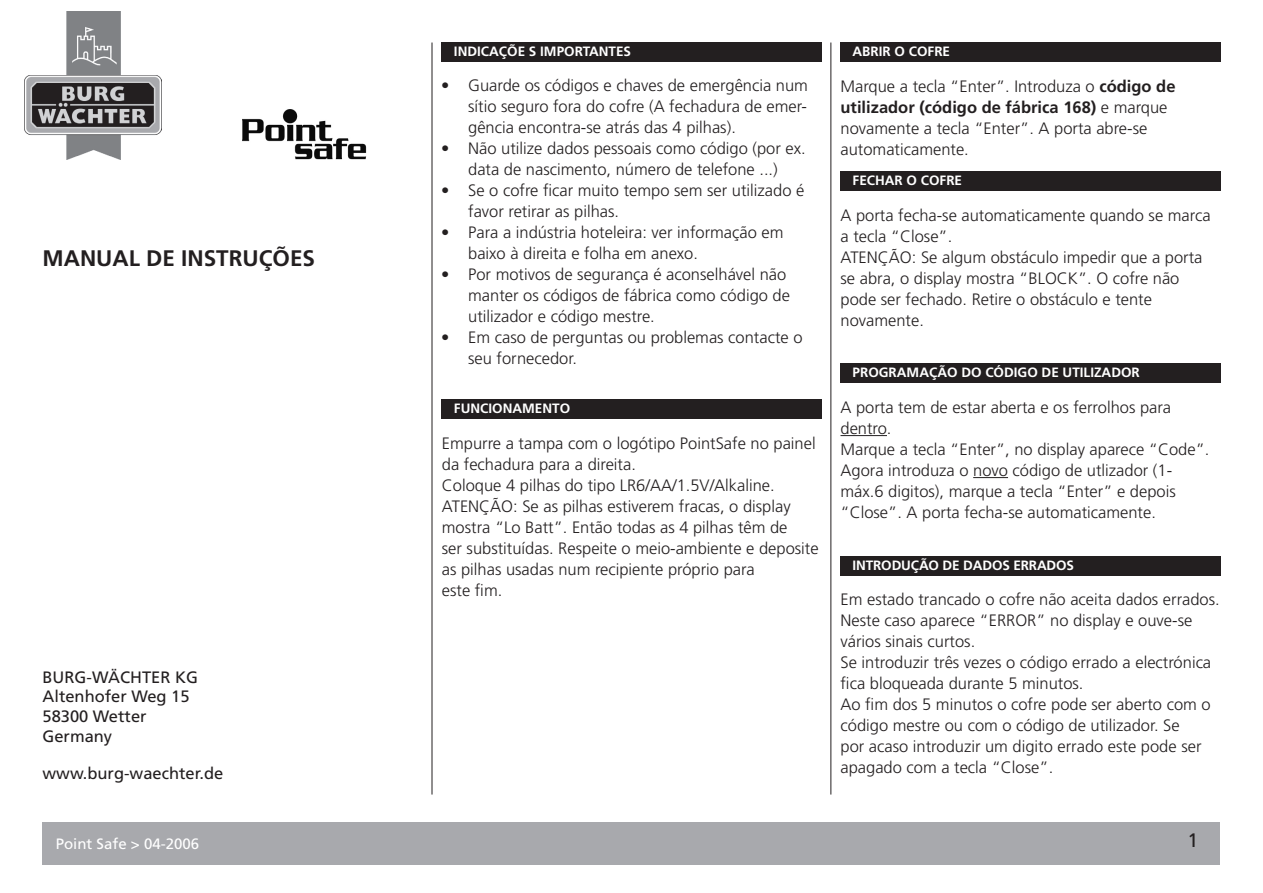
<style>
.page{position:relative;width:1263px;height:893px;background:#fff}
.page>*{position:absolute;margin:0;border:0;box-sizing:border-box;transform-origin:0 0}
.t1{font:700 22.5px "Frutiger CE";color:#231f20}
.t2{font:19.5px "Frutiger CE";color:#231f20}
.t3{font:300 16.5px/21px "Frutiger CE";color:#231f20}
.t4{font:16.5px/19.8px "Frutiger CE";color:#231f20}
.t5{font:15px "Frutiger CE";color:#fff}
.t6{font:700 13.5px "Frutiger CE";color:#fff}
.s1{font-weight:700}
</style>
<div class="page">
<div style="left:441px;top:43px;width:381px;height:19px;background:#231f20"></div>
<div style="left:441px;top:400px;width:381px;height:19px;background:#231f20"></div>
<div style="left:840px;top:556px;width:380px;height:19px;background:#231f20"></div>
<div style="left:840px;top:172px;width:380px;height:19px;background:#231f20"></div>
<hr style="left:840px;top:435px;width:47px;height:1px;background:#231f20">
<hr style="left:973px;top:477px;width:35px;height:1px;background:#231f20">
<div style="left:840px;top:364px;width:380px;height:19px;background:#231f20"></div>
<div style="left:840px;top:43px;width:380px;height:19px;background:#231f20"></div>
<hr style="left:432px;top:43px;width:1px;height:751px;background:#231f20">
<hr style="left:830px;top:43px;width:1px;height:751px;background:#231f20">
<div style="left:43px;top:822px;width:1177px;height:43px;background:#a8a9ad"></div>
<img style="left:242px;top:109px;width:124px;height:51px">
<img style="left:25px;top:12px;width:137px;height:148px">
<h1 class="t1" style="left:43px;top:245px;width:274px">MANUAL DE INSTRUÇÕES</h1>
<p class="t4" style="left:43px;top:667px;width:157px">BURG-WÄCHTER KG<br>Altenhofer Weg 15<br>58300 Wetter<br>Germany</p>
<p class="t4" style="left:43px;top:763px;width:182px">www.burg-waechter.de</p>
<p class="t6" style="left:454px;top:43px;width:179px">INDICAÇÕE S IMPORTANTES</p>
<p class="t3" style="left:468px;top:74px;width:341px;text-align:justify;text-indent:-27px">• Guarde os códigos e chaves de emergência num sítio seguro fora do cofre (A fechadura de emer&shy;gência encontra-se atrás das 4 pilhas).</p>
<p class="t3" style="left:441px;top:138px;width:366px;text-align:center">• Não utilize dados pessoais como código (por ex. data de nascimento, número de telefone ...)</p>
<p class="t3" style="left:468px;top:180px;width:338px;text-indent:-27px">• Se o cofre ficar muito tempo sem ser utilizado é favor retirar as pilhas.</p>
<p class="t3" style="left:468px;top:222px;width:317px;text-indent:-27px">• Para a indústria hoteleira: ver informação em baixo à direita e folha em anexo.</p>
<p class="t3" style="left:468px;top:264px;width:323px;text-indent:-27px">• Por motivos de segurança é aconselhável não manter os códigos de fábrica como código de utilizador e código mestre.</p>
<p class="t3" style="left:468px;top:327px;width:336px;text-indent:-27px">• Em caso de perguntas ou problemas contacte o seu fornecedor.</p>
<p class="t6" style="left:454px;top:400px;width:118px">FUNCIONAMENTO</p>
<p class="t3" style="left:442px;top:432px;width:378px">Empurre a tampa com o logótipo PointSafe no painel da fechadura para a direita.<br>Coloque 4 pilhas do tipo LR6/AA/1.5V/Alkaline.<br>ATENÇÃO: Se as pilhas estiverem fracas, o display mostra “Lo Batt”. Então todas as 4 pilhas têm de<br>ser substituídas. Respeite o meio-ambiente e deposite as pilhas usadas num recipiente próprio para<br>este fim.</p>
<p class="t6" style="left:852px;top:43px;width:99px">ABRIR O COFRE</p>
<p class="t3" style="left:840px;top:75px;width:336px">Marque a tecla “Enter”. Introduza o <span class="s1">código de utilizador (código de fábrica 168)</span> e marque novamente a tecla “Enter”. A porta abre-se automaticamente.</p>
<p class="t6" style="left:852px;top:172px;width:111px">FECHAR O COFRE</p>
<p class="t3" style="left:840px;top:204px;width:372px">A porta fecha-se automaticamente quando se marca a tecla “Close”.<br>ATENÇÃO: Se algum obstáculo impedir que a porta se abra, o display mostra “BLOCK”. O cofre não pode ser fechado. Retire o obstáculo e tente novamente.</p>
<p class="t6" style="left:852px;top:365px;width:289px">PROGRAMAÇÃO DO CÓDIGO DE UTILIZADOR</p>
<p class="t3" style="left:840px;top:397px;width:370px">A porta tem de estar aberta e os ferrolhos para dentro.<br>Marque a tecla “Enter”, no display aparece “Code”.<br>Agora introduza o novo código de utlizador (1- máx.6 digitos), marque a tecla “Enter” e depois “Close”. A porta fecha-se automaticamente.</p>
<p class="t6" style="left:852px;top:557px;width:223px">INTRODUÇÃO DE DADOS ERRADOS</p>
<p class="t3" style="left:840px;top:589px;width:381px">Em estado trancado o cofre não aceita dados errados.<br>Neste caso aparece “ERROR” no display e ouve-se vários sinais curtos.<br>Se introduzir três vezes o código errado a electrónica fica bloqueada durante 5 minutos.<br>Ao fim dos 5 minutos o cofre pode ser aberto com o código mestre ou com o código de utilizador. Se<br>por acaso introduzir um digito errado este pode ser apagado com a tecla “Close”.</p>
<p class="t5" style="left:56px;top:835px;width:145px">Point Safe &gt; 04-2006</p>
<p class="t2" style="left:1187px;top:829px;width:12px">1</p>
</div>
